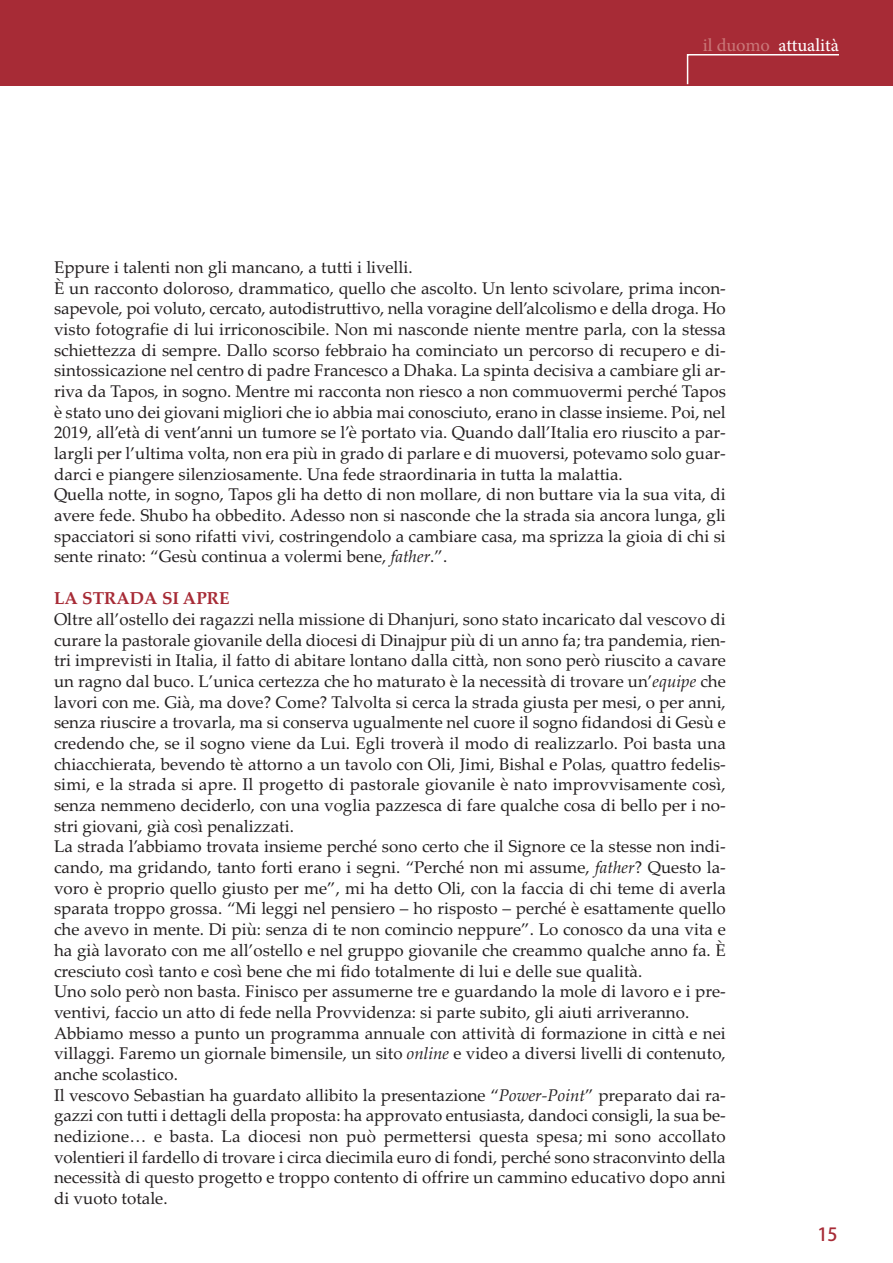
<style>
.page{position:relative;width:893px;height:1263px;background:#fff}
.page>*{position:absolute;margin:0;border:0;box-sizing:border-box;transform-origin:0 0}
.t1{font:18px "Adobe Hebrew";letter-spacing:-.005em;color:#fff}
.t2{font:18px "Adobe Heiti Std";color:#a72b36}
.t3{font:700 17.25px "Palatino Linotype";color:#a72b36}
.t4{font:16.95px/20.7px "Palatino Linotype";color:#231f20}
.s1{color:#c97677}
.s2{font-style:italic}
.s3{font-size:17.25px}
</style>
<div class="page">
<div style="left:0;top:0;width:893px;height:85px;background:#a72b36"></div>
<svg style="left:686px;top:54px;width:154px;height:32px"></svg>
<p class="t1" style="left:703px;top:39px;width:138px"><span class="s1">il duomo</span> attualità</p>
<p class="t4" style="left:54px;top:257px;width:673px">Eppure i talenti non gli mancano, a tutti i livelli.<br>È un racconto doloroso, drammatico, quello che ascolto. Un lento scivolare, prima incon&shy;sapevole, poi voluto, cercato, autodistruttivo, nella voragine dell’alcolismo e della droga. Ho visto fotografie di lui irriconoscibile. Non mi nasconde niente mentre parla, con la stessa schiettezza di sempre. Dallo scorso febbraio ha cominciato un percorso di recupero e di&shy;sintossicazione nel centro di padre Francesco a Dhaka. La spinta decisiva a cambiare gli ar&shy;riva da Tapos, in sogno. Mentre mi racconta non riesco a non commuovermi perché Tapos è stato uno dei giovani migliori che io abbia mai conosciuto, erano in classe insieme. Poi, nel 2019, all’età di vent’anni un tumore se l’è portato via. Quando dall’Italia ero riuscito a par&shy;largli per l’ultima volta, non era più in grado di parlare e di muoversi, potevamo solo guar&shy;darci e piangere silenziosamente. Una fede straordinaria in tutta la malattia.<br>Quella notte, in sogno, Tapos gli ha detto di non mollare, di non buttare via la sua vita, di avere fede. Shubo ha obbedito. Adesso non si nasconde che la strada sia ancora lunga, gli spacciatori si sono rifatti vivi, costringendolo a cambiare casa, ma sprizza la gioia di chi si sente rinato: “Gesù continua a volermi bene, <span class="s2">father</span>.”.</p>
<p class="t3" style="left:54px;top:588px;width:177px">LA STRADA SI APRE</p>
<p class="t4" style="left:54px;top:609px;width:673px">Oltre all’ostello dei ragazzi nella missione di Dhanjuri, sono stato incaricato dal vescovo di curare la pastorale giovanile della diocesi di Dinajpur più di un anno fa; tra pandemia, rien&shy;tri imprevisti in Italia, il fatto di abitare lontano dalla città, non sono però riuscito a cavare un ragno dal buco. L’unica certezza che ho maturato è la necessità di trovare un’<span class="s2">equipe</span> che lavori con me. Già, ma dove? Come? Talvolta si cerca la strada giusta per mesi, o per anni, senza riuscire a trovarla, ma si conserva ugualmente nel cuore il sogno fidandosi di Gesù e credendo che, se il sogno viene da Lui. Egli troverà il modo di realizzarlo. Poi basta una chiacchierata, bevendo tè attorno a un tavolo con Oli, Jimi, Bishal e Polas, quattro fedelis&shy;simi, e la strada si apre. Il progetto di pastorale giovanile è nato improvvisamente così, senza nemmeno deciderlo, con una voglia pazzesca di fare qualche cosa di bello per i no&shy;stri giovani, già così penalizzati.<br>La strada l’abbiamo trovata insieme perché sono certo che il Signore ce la stesse non indi&shy;cando, ma gridando, tanto forti erano i segni. “Perché non mi assume, <span class="s2">father</span>? Questo la&shy;voro è proprio quello giusto per me”, mi ha detto Oli, con la faccia di chi teme di averla sparata troppo grossa. “Mi leggi nel pensiero <span class="s3">–</span> ho risposto <span class="s3">–</span> perché è esattamente quello che avevo in mente. Di più: senza di te non comincio neppure”. Lo conosco da una vita e ha già lavorato con me all’ostello e nel gruppo giovanile che creammo qualche anno fa. È cresciuto così tanto e così bene che mi fido totalmente di lui e delle sue qualità.<br>Uno solo però non basta. Finisco per assumerne tre e guardando la mole di lavoro e i pre&shy;ventivi, faccio un atto di fede nella Provvidenza: si parte subito, gli aiuti arriveranno.<br>Abbiamo messo a punto un programma annuale con attività di formazione in città e nei villaggi. Faremo un giornale bimensile, un sito <span class="s2">online</span> e video a diversi livelli di contenuto, anche scolastico.<br>Il vescovo Sebastian ha guardato allibito la presentazione “<span class="s2">Power-Point</span>” preparato dai ra&shy;gazzi con tutti i dettagli della proposta: ha approvato entusiasta, dandoci consigli, la sua be&shy;nedizione… e basta. La diocesi non può permettersi questa spesa; mi sono accollato volentieri il fardello di trovare i circa diecimila euro di fondi, perché sono straconvinto della necessità di questo progetto e troppo contento di offrire un cammino educativo dopo anni di vuoto totale.</p>
<p class="t2" style="left:817px;top:1223px;width:22px">15</p>
</div>
